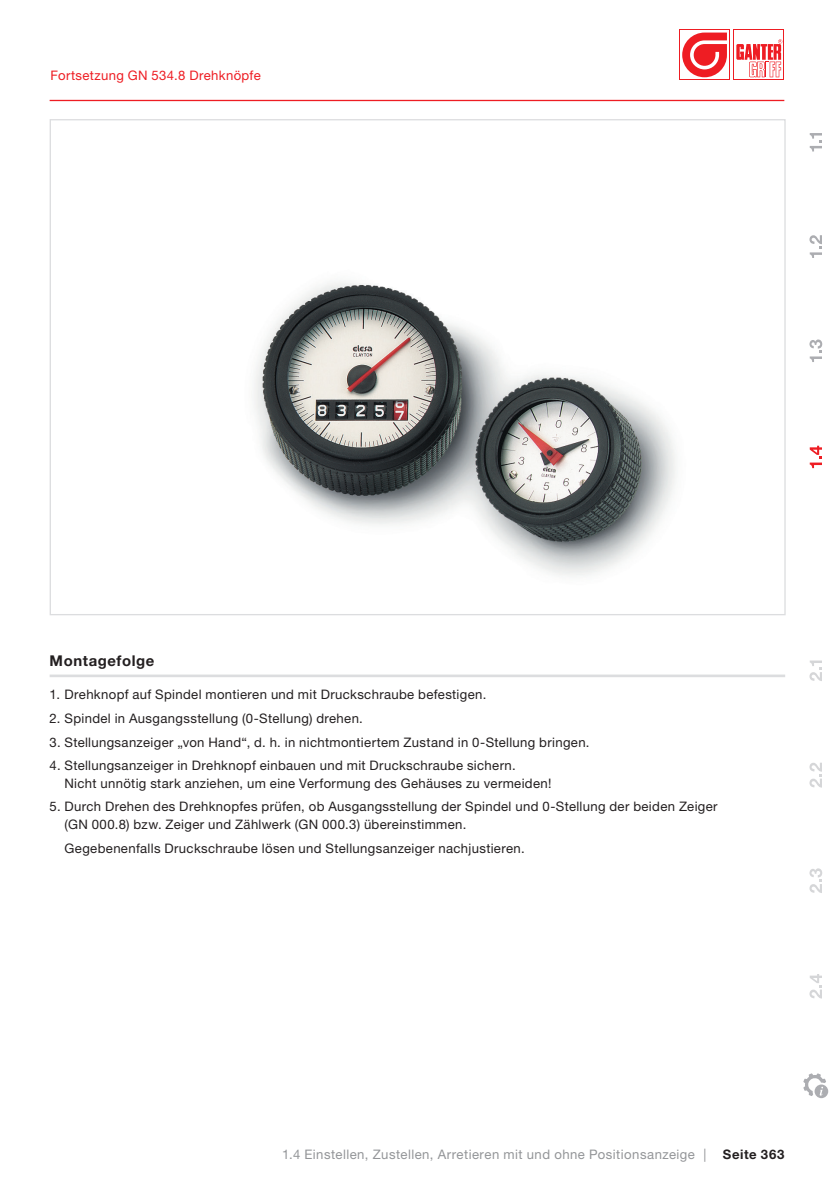
<style>
.page{position:relative;width:834px;height:1181px;background:#fff}
.page>*{position:absolute;margin:0;border:0;box-sizing:border-box;transform-origin:0 0}
.t1{font:700 14.88px "Helvetica Neue LT Pro";letter-spacing:.04em;color:#231f20}
.t2{font:13.12px/17.5px "Helvetica Neue LTW1 G";letter-spacing:.025em;color:#231f20}
.t3{font:13.12px "Helvetica Neue LTW1 G";letter-spacing:.035em;color:#939598}
.t4{font:13.12px "Helvetica Neue LTW1 G";letter-spacing:.025em;color:#ee1d23}
.t5{font:700 13.12px "Helvetica Neue LTW1 G";letter-spacing:.045em;color:#231f20}
</style>
<div class="page">
<hr style="left:50px;top:100px;width:734px;height:1px;background:#ee1d23">
<div style="left:679px;top:30px;width:50px;height:50px;background:#ee1d23"></div>
<svg style="left:680px;top:30px;width:49px;height:49px"></svg>
<svg style="left:682px;top:33px;width:44px;height:44px"></svg>
<div style="left:733px;top:30px;width:51px;height:50px;background:#ee1d23"></div>
<div style="left:734px;top:30px;width:49px;height:49px;background:#fff"></div>
<svg style="left:736px;top:39px;width:46px;height:38px"></svg>
<svg style="left:809px;top:133px;width:14px;height:336px"></svg>
<svg style="left:809px;top:660px;width:13px;height:339px"></svg>
<div style="left:814px;top:1084px;width:14px;height:14px;background:#acadb1;border-radius:50%"></div>
<svg style="left:803px;top:1073px;width:23px;height:23px"></svg>
<img style="left:254px;top:282px;width:422px;height:294px">
<hr style="left:50px;top:674px;width:735px;height:3px;background:#dcdddf">
<p class="t4" style="left:50px;top:67px;width:212px">Fortsetzung GN 534.8 Drehknöpfe</p>
<p class="t1" style="left:50px;top:651px;width:106px">Montagefolge</p>
<p class="t2" style="left:50px;top:685px;width:438px">1. Drehknopf auf Spindel montieren und mit Druckschraube befestigen.</p>
<p class="t2" style="left:50px;top:709px;width:314px">2. Spindel in Ausgangsstellung (0-Stellung) drehen.</p>
<p class="t2" style="left:50px;top:733px;width:541px">3. Stellungsanzeiger „von Hand“, d. h. in nichtmontiertem Zustand in 0-Stellung bringen.</p>
<p class="t2" style="left:64px;top:756px;width:488px;text-indent:-15px">4. Stellungsanzeiger in Drehknopf einbauen und mit Druckschraube sichern.<br>Nicht unnötig stark anziehen, um eine Verformung des Gehäuses zu vermeiden!</p>
<p class="t2" style="left:64px;top:798px;width:654px;text-indent:-15px">5. Durch Drehen des Drehknopfes prüfen, ob Ausgangsstellung der Spindel und 0-Stellung der beiden Zeiger (GN 000.8) bzw. Zeiger und Zählwerk (GN 000.3) übereinstimmen.</p>
<p class="t2" style="left:64px;top:839px;width:461px">Gegebenenfalls Druckschraube lösen und Stellungsanzeiger nachjustieren.</p>
<p class="t3" style="left:282px;top:1146px;width:425px">1.4 Einstellen, Zustellen, Arretieren mit und ohne Positionsanzeige |</p>
<p class="t5" style="left:722px;top:1146px;width:63px">Seite 363</p>
</div>
